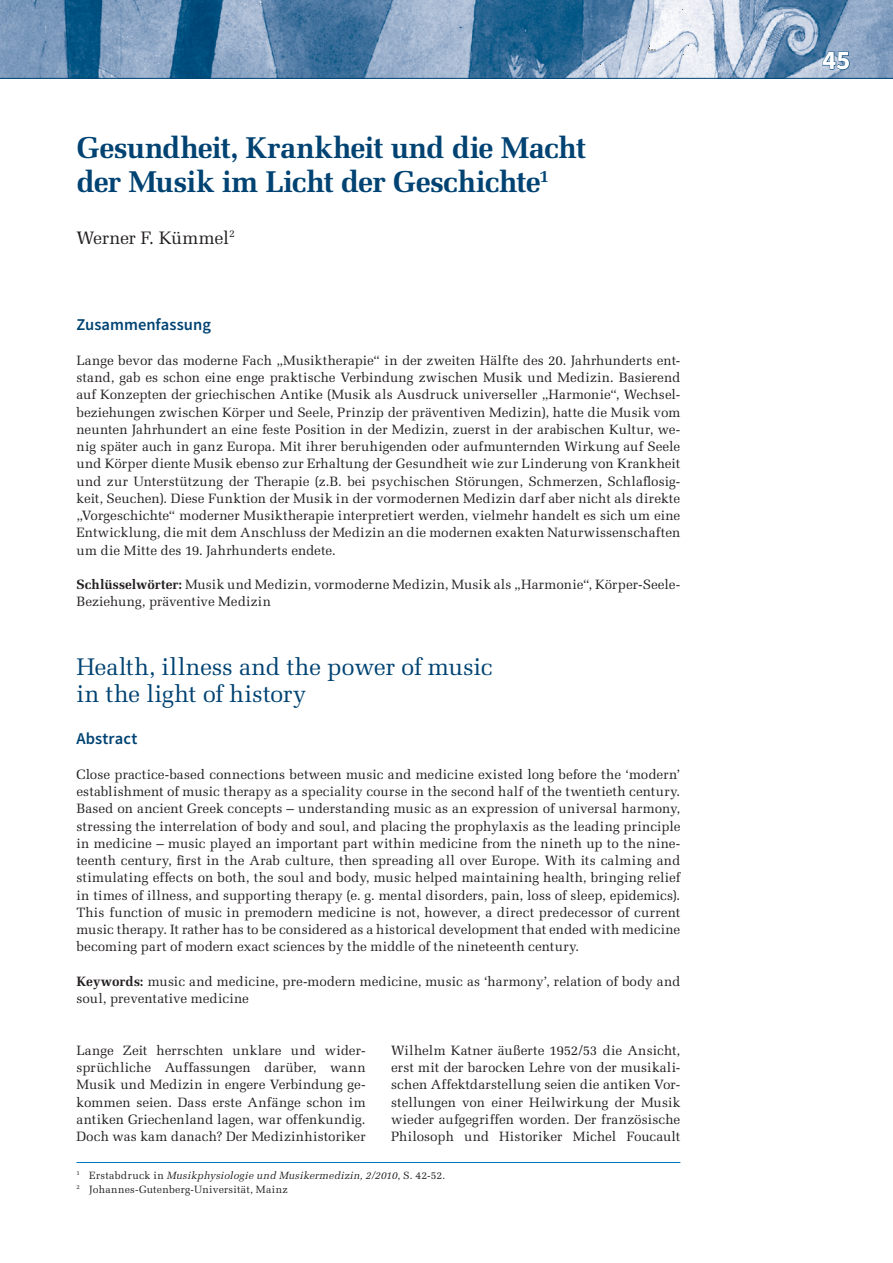
<style>
.page{position:relative;width:893px;height:1263px;background:#fff}
.page>*{position:absolute;margin:0;border:0;box-sizing:border-box;transform-origin:0 0}
.t1{font:700 30px/34.5px "Melior LT Std";letter-spacing:-.02em;color:#004373}
.t2{font:700 27px "Source Sans Pro";color:#fff}
.t3{font:24px/27px "Melior LT Std";letter-spacing:-.01em;color:#004373}
.t4{font:18px "Melior LT Std";letter-spacing:-.015em;color:#231f20}
.t5{font:600 16.5px "Source Sans Pro";color:#004373}
.t6{font:13.5px/17.2px "Melior LT Std";letter-spacing:.005em;color:#231f20;text-align:justify}
.t7{font:10.5px/14.1px "Melior LT Std";letter-spacing:.02em;color:#231f20}
.s1{font-weight:700}
.s2{font-style:italic}
</style>
<div class="page">
<img style="left:0;top:0;width:893px;height:78px">
<svg style="left:822px;top:51px;width:28px;height:19px"></svg>
<hr style="left:0;top:78px;width:893px;height:1px;background:#004373">
<hr style="left:76px;top:1162px;width:604px;height:1px;background:#0076c0">
<h1 class="t1" style="left:76px;top:132px;width:511px">Gesundheit, Krankheit und die Macht der Musik im Licht der Geschichte<sup>1</sup></h1>
<h3 class="t4" style="left:76px;top:230px;width:160px">Werner F. Kümmel<sup>2</sup></h3>
<p class="t5" style="left:76px;top:319px;width:136px">Zusammenfassung</p>
<p class="t6" style="left:76px;top:353px;width:605px">Lange bevor das moderne Fach „Musiktherapie“ in der zweiten Hälfte des 20. Jahrhunderts ent&shy;stand, gab es schon eine enge praktische Verbindung zwischen Musik und Medizin. Basierend auf Konzepten der griechischen Antike (Musik als Ausdruck universeller „Harmonie“, Wechsel&shy;beziehungen zwischen Körper und Seele, Prinzip der präventiven Medizin), hatte die Musik vom neunten Jahrhundert an eine feste Position in der Medizin, zuerst in der arabischen Kultur, we&shy;nig später auch in ganz Europa. Mit ihrer beruhigenden oder aufmunternden Wirkung auf Seele und Körper diente Musik ebenso zur Erhaltung der Gesundheit wie zur Linderung von Krankheit und zur Unterstützung der Therapie (z.B. bei psychischen Störungen, Schmerzen, Schlaflosig&shy;keit, Seuchen). Diese Funktion der Musik in der vormodernen Medizin darf aber nicht als direkte „Vorgeschichte“ moderner Musiktherapie interpretiert werden, vielmehr handelt es sich um eine Entwicklung, die mit dem Anschluss der Medizin an die modernen exakten Naturwissenschaften um die Mitte des 19. Jahrhunderts endete.</p>
<p class="t6" style="left:76px;top:577px;width:605px"><span class="s1">Schlüsselwörter:</span> Musik und Medizin, vormoderne Medizin, Musik als „Harmonie“, Körper-Seele-<br>Beziehung, präventive Medizin</p>
<h3 class="t3" style="left:76px;top:655px;width:418px">Health, illness and the power of music in the light of history</h3>
<p class="t5" style="left:76px;top:733px;width:62px">Abstract</p>
<p class="t6" style="left:76px;top:767px;width:605px">Close practice-based connections between music and medicine existed long before the ‘modern’ establishment of music therapy as a speciality course in the second half of the twentieth century.<br>Based on ancient Greek concepts – understanding music as an expression of universal harmony, stressing the interrelation of body and soul, and placing the prophylaxis as the leading principle in medicine – music played an important part within medicine from the nineth up to the nine&shy;teenth century, first in the Arab culture, then spreading all over Europe. With its calming and stimulating effects on both, the soul and body, music helped maintaining health, bringing relief in times of illness, and supporting therapy (e. g. mental disorders, pain, loss of sleep, epidemics).<br>This function of music in premodern medicine is not, however, a direct predecessor of current music therapy. It rather has to be considered as a historical development that ended with medicine becoming part of modern exact sciences by the middle of the nineteenth century.</p>
<p class="t6" style="left:76px;top:974px;width:605px"><span class="s1">Keywords:</span> music and medicine, pre-modern medicine, music as ‘harmony’, relation of body and soul, preventative medicine</p>
<p class="t6" style="left:76px;top:1043px;width:291px">Lange Zeit herrschten unklare und wider&shy;sprüchliche Auffassungen darüber, wann Musik und Medizin in engere Verbindung ge&shy;kommen seien. Dass erste Anfänge schon im antiken Griechenland lagen, war offenkundig.<br>Doch was kam danach? Der Medizinhistoriker</p>
<p class="t6" style="left:391px;top:1043px;width:291px">Wilhelm Katner äußerte 1952/53 die Ansicht, erst mit der barocken Lehre von der musikali&shy;schen Affektdarstellung seien die antiken Vor&shy;stellungen von einer Heilwirkung der Musik wieder aufgegriffen worden. Der französische Philosoph und Historiker Michel Foucault</p>
<p class="t7" style="left:76px;top:1169px;width:370px"><sup>1</sup> Erstabdruck in <span class="s2">Musikphysiologie und Musikermedizin, 2/2010</span>, S. 42-52.<br><sup>2</sup> Johannes-Gutenberg-Universität, Mainz</p>
<h2 class="t2" style="left:822px;top:50px;width:30px">45</h2>
</div>
